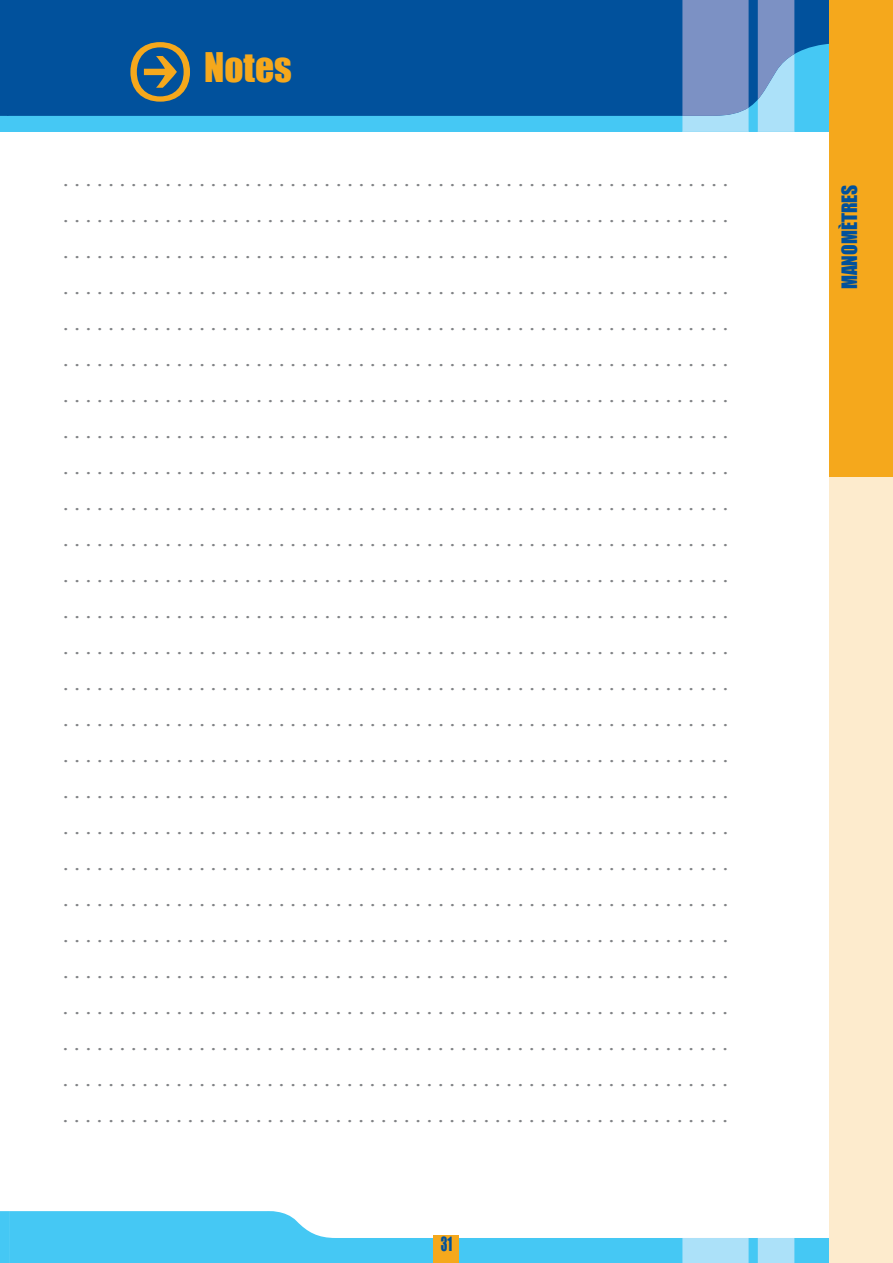
<style>
.page{position:relative;width:893px;height:1263px;background:#fff}
.page>*{position:absolute;margin:0;border:0;box-sizing:border-box;transform-origin:0 0}
.t1{font:37.5px "Impact";color:#f5a81c}
.t2{font:19.5px "Impact";color:#01519c}
.t3{font:18px/36px "Courier";color:#808285;text-align:justify}
.t4{font:18px "Impact";color:#01519c;scale:.7 1}
.s1{font-family:"Bienvenue Picto Beta";font-size:67.5px}
</style>
<div class="page">
<div style="left:0;top:0;width:893px;height:132px;background:#45c8f4"></div>
<div style="left:8px;top:0;width:821px;height:116px;background:#01519c"></div>
<svg style="left:0;top:0;width:8px;height:116px"></svg>
<svg style="left:9px;top:1211px;width:820px;height:52px;fill:#45c8f4"></svg>
<svg style="left:0;top:1211px;width:9px;height:52px"></svg>
<svg style="left:682px;top:0;width:67px;height:132px;background:#809aca"></svg>
<svg style="left:758px;top:0;width:36px;height:132px;background:#90b3db"></svg>
<div style="left:682px;top:1237px;width:67px;height:26px;background:#ace1f9"></div>
<svg style="left:758px;top:1237px;width:36px;height:26px"></svg>
<div style="left:829px;top:0;width:64px;height:1263px;background:#fdebcd"></div>
<div style="left:829px;top:0;width:64px;height:476px;background:#f5a81c"></div>
<div style="left:434px;top:1235px;width:25px;height:28px;background:#f5a81c"></div>
<h1 class="t1" style="left:129px;top:44px;width:164px"><span class="s1">u</span> Notes</h1>
<p class="t3" style="left:60px;top:163px;width:672px">........................................................... ........................................................... ........................................................... ........................................................... ........................................................... ........................................................... ........................................................... ........................................................... ........................................................... ........................................................... ........................................................... ........................................................... ........................................................... ........................................................... ........................................................... ........................................................... ........................................................... ........................................................... ........................................................... ........................................................... ........................................................... ........................................................... ........................................................... ........................................................... ........................................................... ........................................................... ...........................................................</p>
<p class="t4" style="left:441px;top:1233px;width:18px">31</p>
<p class="t2" style="left:837px;top:289px;width:106px;rotate:-90deg">MANOMÈTRES</p>
</div>
